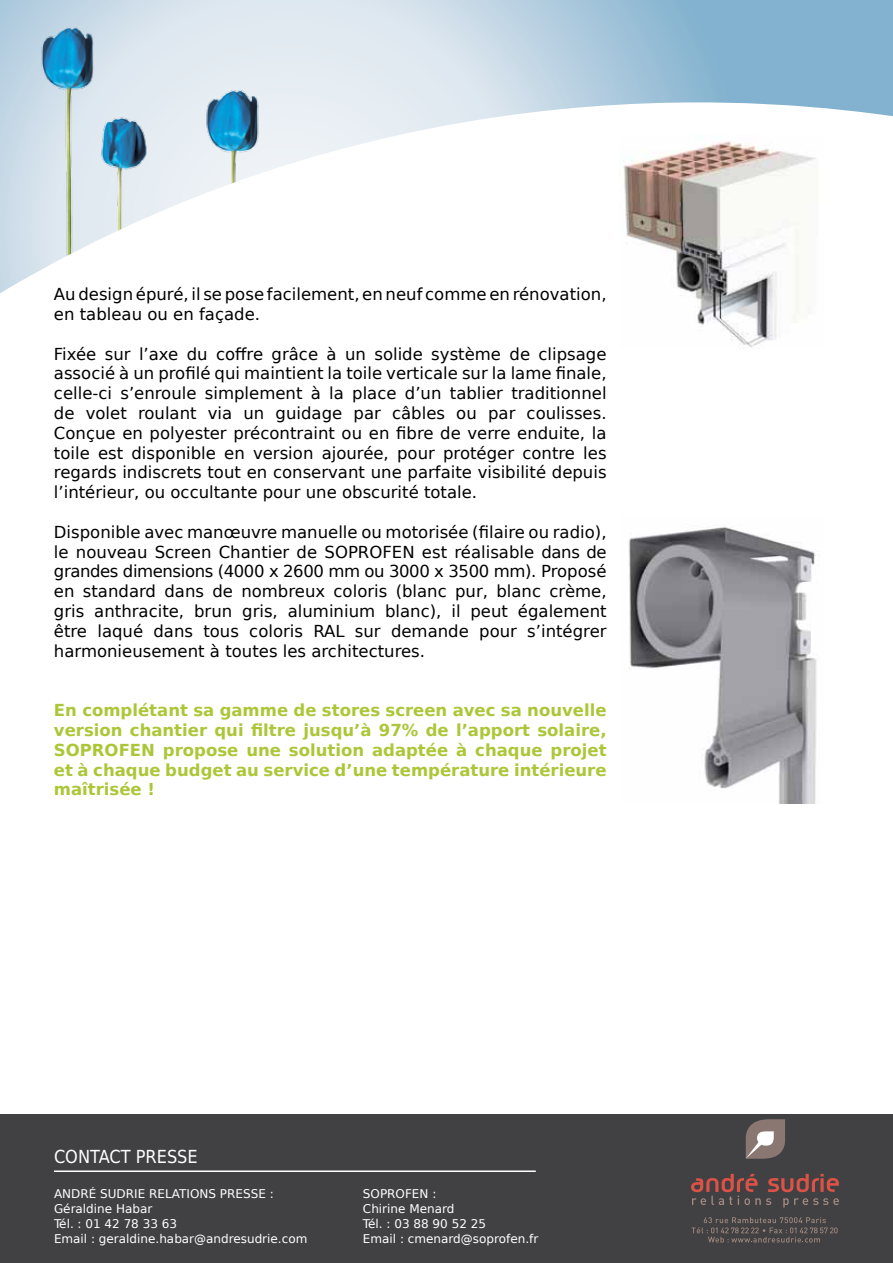
<style>
.page{position:relative;width:893px;height:1263px;background:#fff}
.page>*{position:absolute;margin:0;border:0;box-sizing:border-box;transform-origin:0 0}
.t1{font:18px "DejaVu Sans Condensed";color:#fff}
.t2{font:16.5px/19.8px "DejaVu Sans";color:#000;text-align:justify}
.t3{font:700 16.5px/19.8px "DejaVu Sans";color:#abc737;text-align:justify}
.t4{font:12px/15px "DejaVu Sans";color:#fff}
</style>
<div class="page">
<div style="left:0;top:1114px;width:893px;height:149px;background:#414042"></div>
<svg style="left:746px;top:1119px;width:39px;height:40px;background:#948681"></svg>
<svg style="left:691px;top:1174px;width:148px;height:33px"></svg>
<svg style="left:692px;top:1217px;width:145px;height:25px"></svg>
<hr style="left:54px;top:1170px;width:482px;height:2px;background:#fff">
<svg style="left:0;top:0;width:893px;height:293px"></svg>
<img style="left:17px;top:16px;width:275px;height:267px">
<img style="left:629px;top:527px;width:188px;height:277px">
<img style="left:619px;top:135px;width:205px;height:214px">
<p class="t2" style="left:54px;top:284px;width:554px">Au design épuré, il se pose facilement, en neuf comme en rénovation, en tableau ou en façade.</p>
<p class="t2" style="left:54px;top:344px;width:554px">Fixée sur l’axe du coffre grâce à un solide système de clipsage associé à un profilé qui maintient la toile verticale sur la lame finale, celle-ci s’enroule simplement à la place d’un tablier traditionnel de volet roulant via un guidage par câbles ou par coulisses.<br>Conçue en polyester précontraint ou en fibre de verre enduite, la toile est disponible en version ajourée, pour protéger contre les regards indiscrets tout en conservant une parfaite visibilité depuis l’intérieur, ou occultante pour une obscurité totale.</p>
<p class="t2" style="left:54px;top:522px;width:554px">Disponible avec manœuvre manuelle ou motorisée (filaire ou radio), le nouveau Screen Chantier de SOPROFEN est réalisable dans de grandes dimensions (4000 x 2600 mm ou 3000 x 3500 mm). Proposé en standard dans de nombreux coloris (blanc pur, blanc crème, gris anthracite, brun gris, aluminium blanc), il peut également être laqué dans tous coloris RAL sur demande pour s’intégrer harmonieusement à toutes les architectures.</p>
<p class="t3" style="left:54px;top:700px;width:554px">En complétant sa gamme de stores screen avec sa nouvelle version chantier qui filtre jusqu’à 97% de l’apport solaire, SOPROFEN propose une solution adaptée à chaque projet et à chaque budget au service d’une température intérieure maîtrisée !</p>
<p class="t1" style="left:54px;top:1142px;width:12px">CONTACT</p>
<p class="t1" style="left:136px;top:1142px;width:11px">PRESSE</p>
<p class="t4" style="left:54px;top:1185px;width:255px">ANDRÉ SUDRIE RELATIONS PRESSE :<br>Géraldine Habar<br>Tél. : 01 42 78 33 63<br>Email : geraldine.habar@andresudrie.com</p>
<p class="t4" style="left:363px;top:1185px;width:9px">soprofen</p>
<p class="t4" style="left:363px;top:1185px;width:177px;text-indent:69px">:<br>Chirine Menard<br>Tél. : 03 88 90 52 25<br>Email : cmenard@soprofen.fr</p>
</div>
